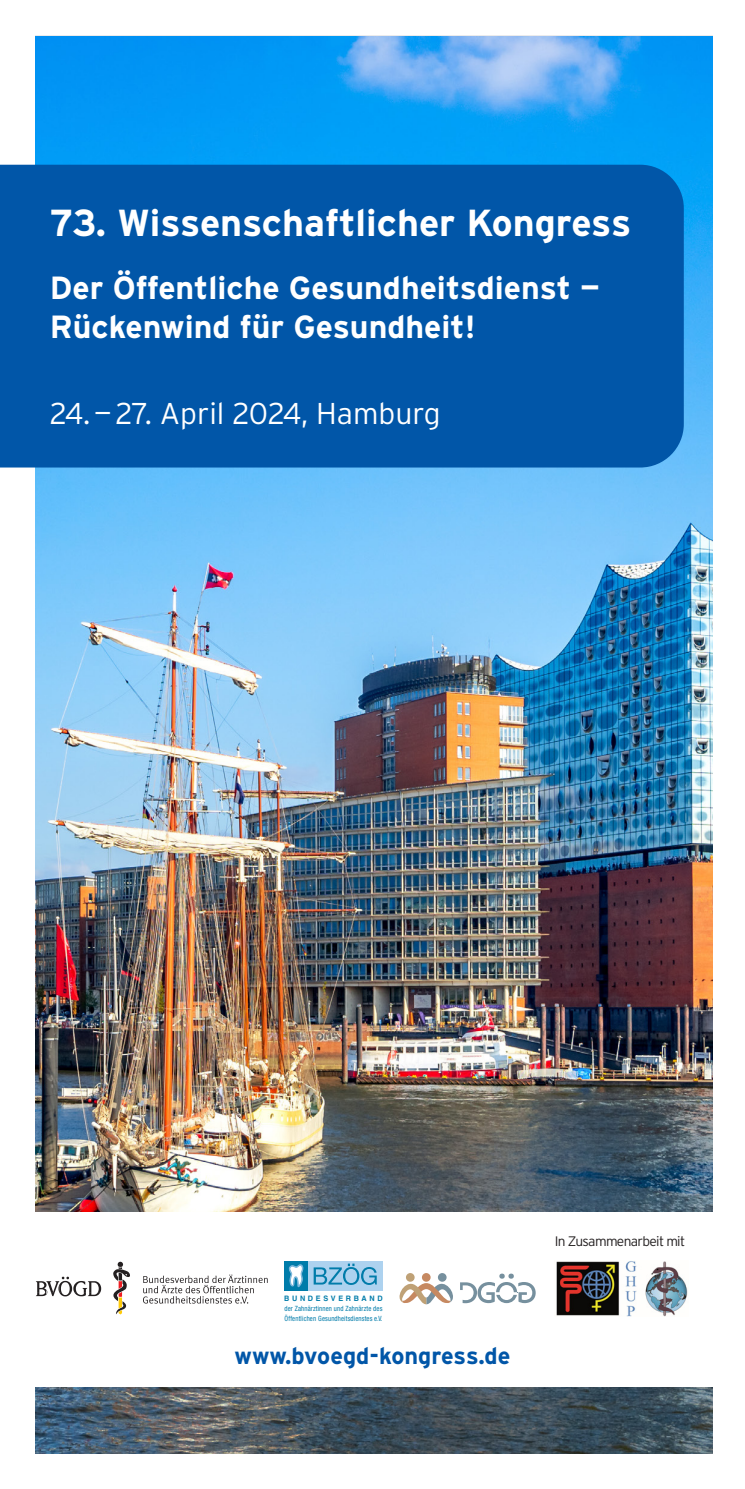
<style>
.page{position:relative;width:745px;height:1489px;background:#fff}
.page>*{position:absolute;margin:0;border:0;box-sizing:border-box;transform-origin:0 0}
.t1{font:700 37.5px "Interstate";color:#fff}
.t2{font:700 32px "Interstate";color:#fff}
.t3{font:300 30px "Interstate";color:#fff}
.t4{font:700 23.5px "Interstate";color:#0156a8}
.t5{font:300 13.75px "Interstate";letter-spacing:-.05em;color:#231f20}
.t6{font:700 7.5px "Helvetica";letter-spacing:.365em;color:#007caa}
.t7{font:condensed 7.25px/10px "Helvetica Neue";letter-spacing:.025em;color:#007caa;scale:.93 1}
</style>
<div class="page">
<img style="left:35px;top:37px;width:677px;height:1416px">
<div style="left:0;top:165px;width:683px;height:302px;background:#0156a8"></div>
<div style="left:0;top:1212px;width:744px;height:174px;background:#fff"></div>
<div style="left:284px;top:1260px;width:98px;height:30px;background:#add2ef"></div>
<div style="left:284px;top:1260px;width:24px;height:30px;background:#007caa"></div>
<svg style="left:313px;top:1263px;width:63px;height:21px"></svg>
<svg style="left:288px;top:1264px;width:15px;height:23px"></svg>
<svg style="left:36px;top:1276px;width:65px;height:20px"></svg>
<svg style="left:113px;top:1261px;width:17px;height:53px"></svg>
<svg style="left:143px;top:1274px;width:124px;height:29px"></svg>
<img style="left:556px;top:1261px;width:131px;height:55px">
<svg style="left:399px;top:1273px;width:136px;height:31px"></svg>
<p class="t1" style="left:50px;top:202px;width:582px">73. Wissenschaftlicher Kongress</p>
<p class="t2" style="left:50px;top:270px;width:551px">Der Öffentliche Gesundheitsdienst —</p>
<p class="t2" style="left:50px;top:309px;width:427px">Rückenwind für Gesundheit!</p>
<p class="t3" style="left:50px;top:396px;width:392px">24.—27. April 2024, Hamburg</p>
<p class="t6" style="left:284px;top:1293px;width:100px">BUNDESVERBAND</p>
<p class="t7" style="left:284px;top:1303px;width:107px">der Zahnärztinnen und Zahnärzte des<br>Öffentlichen Gesundheitsdienstes e.V.</p>
<p class="t4" style="left:234px;top:1342px;width:277px">www.bvoegd-kongress.de</p>
<p class="t5" style="left:554px;top:1233px;width:132px">In Zusammenarbeit mit</p>
</div>
